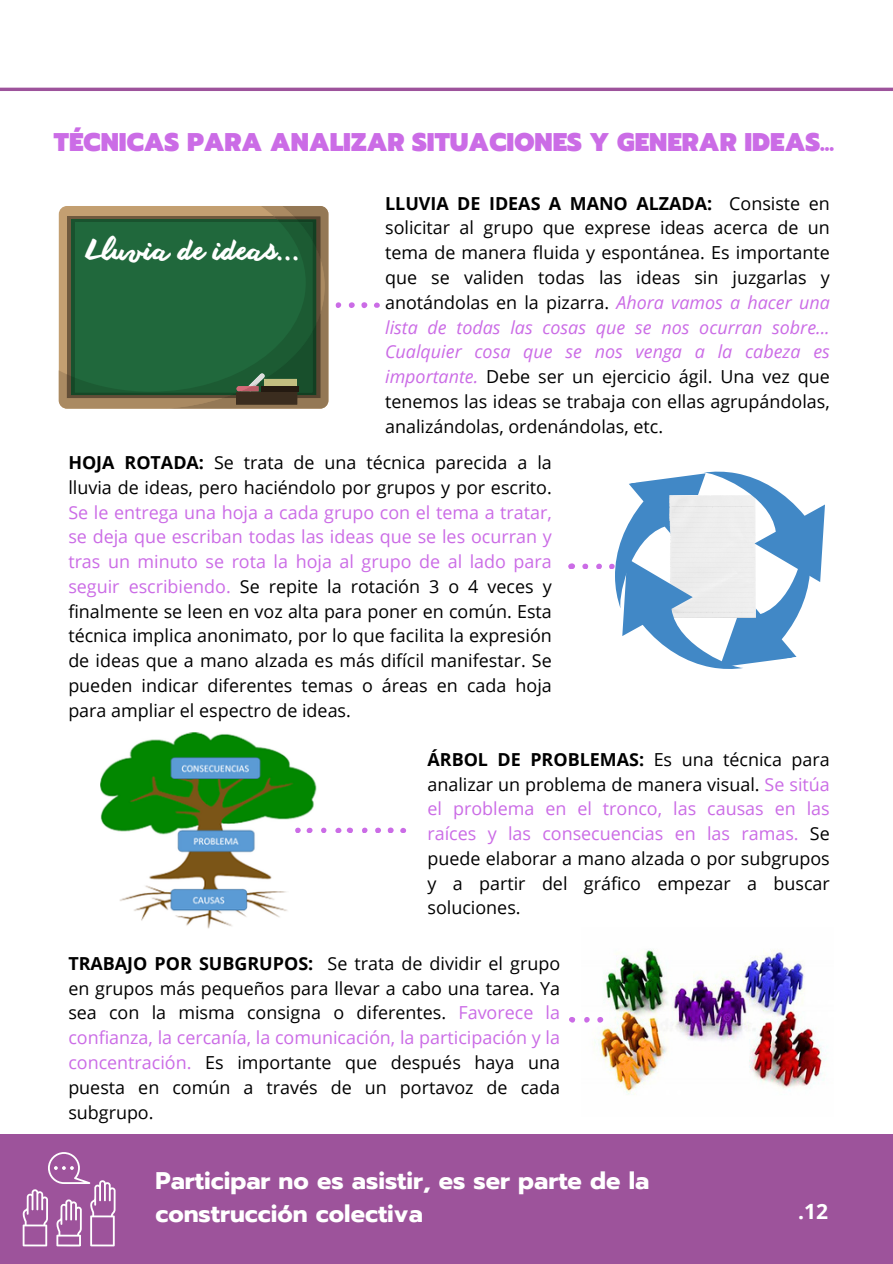
<style>
.page{position:relative;width:893px;height:1264px;background:#fff}
.page>*{position:absolute;margin:0;border:0;box-sizing:border-box;transform-origin:0 0}
.t1{font:26.85px "Anothershabby";color:#fff}
.t2{font:900 25.5px "Prompt";color:#cb6ce6}
.t3{font:700 24px/32.7px "Prompt";color:#fff}
.t4{font:700 21px "Open Sans";color:#fff}
.t5{font:17.85px/24.8px "Open Sans";color:#000;text-align:justify}
.s1{font-weight:700}
.s2{font-style:italic;color:#cb6ce6}
.s3{color:#cb6ce6}
</style>
<div class="page">
<div style="left:0;top:1133px;width:892px;height:130px;background:#9d539b"></div>
<hr style="left:0;top:88px;width:892px;height:3px;background:#9d539b">
<svg style="left:361px;top:302px;width:6px;height:6px"></svg>
<svg style="left:349px;top:302px;width:6px;height:6px"></svg>
<svg style="left:335px;top:302px;width:6px;height:6px"></svg>
<svg style="left:374px;top:302px;width:6px;height:6px"></svg>
<svg style="left:59px;top:206px;width:12px;height:202px;background:#a68760"></svg>
<svg style="left:71px;top:206px;width:257px;height:202px;background:#33673e"></svg>
<img style="left:585px;top:949px;width:241px;height:146px">
<svg style="left:569px;top:1017px;width:6px;height:5px"></svg>
<svg style="left:597px;top:1016px;width:6px;height:6px"></svg>
<svg style="left:584px;top:1016px;width:5px;height:6px"></svg>
<img style="left:100px;top:732px;width:227px;height:197px">
<svg style="left:387px;top:827px;width:6px;height:6px"></svg>
<svg style="left:375px;top:827px;width:6px;height:6px"></svg>
<svg style="left:335px;top:827px;width:18px;height:6px"></svg>
<svg style="left:362px;top:827px;width:5px;height:6px"></svg>
<svg style="left:400px;top:827px;width:6px;height:6px"></svg>
<svg style="left:295px;top:827px;width:17px;height:6px"></svg>
<svg style="left:321px;top:827px;width:5px;height:6px"></svg>
<svg style="left:568px;top:563px;width:7px;height:6px"></svg>
<svg style="left:582px;top:563px;width:6px;height:6px"></svg>
<svg style="left:596px;top:471px;width:229px;height:198px"></svg>
<svg style="left:22px;top:1152px;width:93px;height:94px"></svg>
<p class="t2" style="left:54px;top:123px;width:781px">TÉCNICAS PARA ANALIZAR SITUACIONES Y GENERAR IDEAS...</p>
<p class="t1" style="left:86px;top:235px;width:216px">Lluvia de ideas...</p>
<p class="t5" style="left:385px;top:190px;width:446px"><span class="s1">LLUVIA DE IDEAS A MANO ALZADA:</span> Consiste en solicitar al grupo que exprese ideas acerca de un tema de manera fluida y espontánea. Es importante que se validen todas las ideas sin juzgarlas y anotándolas en la pizarra. <span class="s2">Ahora vamos a hacer una lista de todas las cosas que se nos ocurran sobre...<br>Cualquier cosa que se nos venga a la cabeza es importante.</span> Debe ser un ejercicio ágil. Una vez que tenemos las ideas se trabaja con ellas agrupándolas, analizándolas, ordenándolas, etc.</p>
<p class="t5" style="left:68px;top:449px;width:485px"><span class="s1">HOJA ROTADA:</span> Se trata de una técnica parecida a la lluvia de ideas, pero haciéndolo por grupos y por escrito.<br><span class="s3">Se le entrega una hoja a cada grupo con el tema a tratar, se deja que escriban todas las ideas que se les ocurran y tras un minuto se rota la hoja al grupo de al lado para seguir escribiendo.</span> Se repite la rotación 3 o 4 veces y finalmente se leen en voz alta para poner en común. Esta técnica implica anonimato, por lo que facilita la expresión de ideas que a mano alzada es más difícil manifestar. Se pueden indicar diferentes temas o áreas en cada hoja para ampliar el espectro de ideas.</p>
<p class="t5" style="left:427px;top:746px;width:404px"><span class="s1">ÁRBOL DE PROBLEMAS:</span> Es una técnica para analizar un problema de manera visual. <span class="s3">Se sitúa el problema en el tronco, las causas en las raíces y las consecuencias en las ramas.</span> Se puede elaborar a mano alzada o por subgrupos y a partir del gráfico empezar a buscar soluciones.</p>
<p class="t5" style="left:68px;top:950px;width:493px"><span class="s1">TRABAJO POR SUBGRUPOS:</span> Se trata de dividir el grupo en grupos más pequeños para llevar a cabo una tarea. Ya sea con la misma consigna o diferentes. <span class="s3">Favorece la confianza, la cercanía, la comunicación, la participación y la concentración.</span> Es importante que después haya una puesta en común a través de un portavoz de cada subgrupo.</p>
<p class="t3" style="left:155px;top:1164px;width:495px">Participar no es asistir, es ser parte de la construcción colectiva</p>
<p class="t4" style="left:798px;top:1196px;width:31px">.12</p>
</div>
